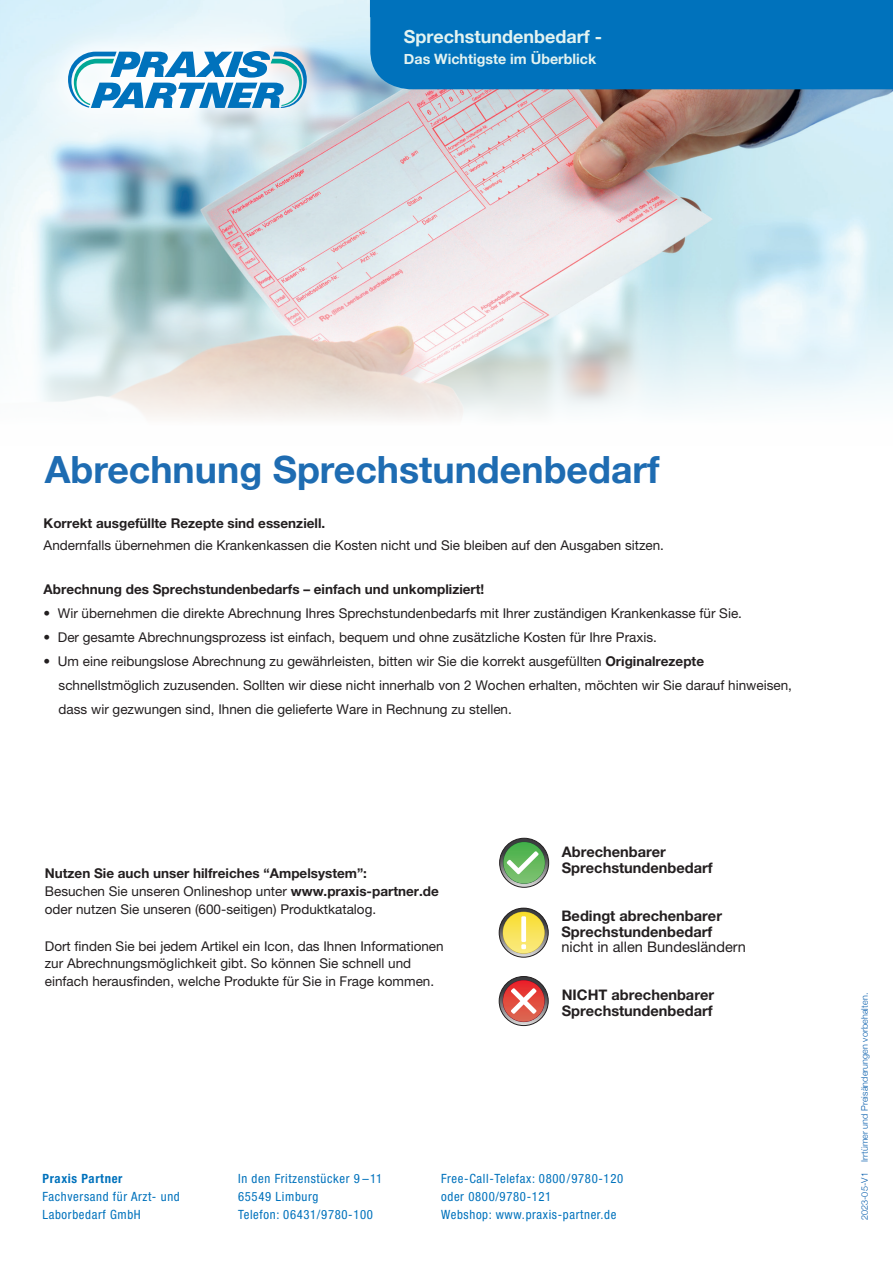
<style>
.page{position:relative;width:893px;height:1263px;background:#fff}
.page>*{position:absolute;margin:0;border:0;box-sizing:border-box;transform-origin:0 0}
.t1{font:700 37.5px "Helvetica Neue";color:#1e6cb2}
.t2{font:700 18px "Helvetica Neue";color:#e3f3f1}
.t3{font:700 14.55px/15.8px "Helvetica Neue LT Pro";color:#231f20}
.t4{font:14.55px "Helvetica Neue LT Pro";color:#231f20}
.t5{font:700 14.25px "Helvetica Neue";color:#e3f3f1}
.t6{font:13.5px/18px "Helvetica Neue LT Pro";color:#231f20}
.t7{font:700 13.5px "Helvetica Neue LT Pro";color:#231f20}
.t8{font:condensed 12.75px/18px "Helvetica Neue LT Pro";letter-spacing:.05em;color:#0072bc}
.t9{font:700 condensed 12.75px "Helvetica Neue LT Pro";letter-spacing:.05em;color:#0072bc}
.t10{font:300 9px "Helvetica Neue";letter-spacing:.01em;color:#015aaa}
.s1{font-family:"Helvetica Neue LT Pro"}
.s2{font-weight:700}
</style>
<div class="page">
<img style="left:0;top:0;width:893px;height:420px">
<svg style="left:17px;top:5px;width:338px;height:173px;background:#cde1ec"></svg>
<svg style="left:43px;top:30px;width:286px;height:123px;background:#daeef6"></svg>
<div style="left:370px;top:0;width:523px;height:89px;background:#0072bc"></div>
<svg style="left:45px;top:28px;width:285px;height:104px;fill:#ebf6fb"></svg>
<svg style="left:68px;top:51px;width:239px;height:57px"></svg>
<svg style="left:499px;top:838px;width:50px;height:49px"></svg>
<svg style="left:499px;top:908px;width:49px;height:49px"></svg>
<svg style="left:499px;top:976px;width:49px;height:50px"></svg>
<h2 class="t2" style="left:404px;top:23px;width:200px">Sprechstundenbedarf <span class="s1">-</span></h2>
<p class="t5" style="left:404px;top:48px;width:194px">Das Wichtigste im Überblick</p>
<h1 class="t1" style="left:45px;top:440px;width:616px">Abrechnung Sprechstundenbedarf</h1>
<p class="t7" style="left:44px;top:515px;width:283px">Korrekt ausgefüllte Rezepte sind essenziell.</p>
<p class="t6" style="left:44px;top:536px;width:622px">Andernfalls übernehmen die Krankenkassen die Kosten nicht und Sie bleiben auf den Ausgaben sitzen.</p>
<p class="t7" style="left:44px;top:581px;width:442px">Abrechnung des Sprechstundenbedarfs – einfach und unkompliziert!</p>
<p class="t6" style="left:44px;top:604px;width:700px">• Wir übernehmen die direkte Abrechnung Ihres Sprechstundenbedarfs mit Ihrer zuständigen Krankenkasse für Sie.</p>
<p class="t6" style="left:44px;top:628px;width:615px">• Der gesamte Abrechnungsprozess ist einfach, bequem und ohne zusätzliche Kosten für Ihre Praxis.</p>
<p class="t6" style="left:59px;top:649px;width:735px;line-height:24px;text-indent:-15px">• Um eine reibungslose Abrechnung zu gewährleisten, bitten wir Sie die korrekt ausgefüllten <span class="s2">Originalrezepte </span>schnellstmöglich zuzusenden. Sollten wir diese nicht innerhalb von 2 Wochen erhalten, möchten wir Sie darauf hinweisen, dass wir gezwungen sind, Ihnen die gelieferte Ware in Rechnung zu stellen.</p>
<p class="t6" style="left:45px;top:864px;width:396px"><span class="s2">Nutzen Sie auch unser hilfreiches “Ampelsystem”:<br></span>Besuchen Sie unseren Onlineshop unter <span class="s2">www.praxis-partner.de </span>oder nutzen Sie unseren (600-seitigen) Produktkatalog.</p>
<p class="t6" style="left:45px;top:936px;width:400px">Dort finden Sie bei jedem Artikel ein Icon, das Ihnen Informationen zur Abrechnungsmöglichkeit gibt. So können Sie schnell und einfach herausfinden, welche Produkte für Sie in Frage kommen.</p>
<p class="t3" style="left:562px;top:844px;width:152px">Abrechenbarer<br>Sprechstundenbedarf</p>
<p class="t3" style="left:561px;top:907px;width:162px">Bedingt abrechenbarer<br>Sprechstundenbedarf</p>
<p class="t4" style="left:561px;top:939px;width:186px">nicht in allen Bundesländern</p>
<p class="t3" style="left:562px;top:987px;width:154px">NICHT abrechenbarer<br>Sprechstundenbedarf</p>
<p class="t9" style="left:43px;top:1170px;width:81px">Praxis Partner</p>
<p class="t8" style="left:43px;top:1187px;width:139px">Fachversand für Arzt- und<br>Laborbedarf GmbH</p>
<p class="t8" style="left:238px;top:1169px;width:146px">In den Fritzenstücker 9 –11<br>65549 Limburg<br>Telefon: 06431/9780-100</p>
<p class="t8" style="left:441px;top:1169px;width:184px">Free-Call-Telefax: 0800/9780-120 oder 0800/9780-121<br>Webshop: www.praxis-partner.de</p>
<p class="t10" style="left:857px;top:1220px;width:229px;rotate:-90deg">2023-05-V1 Irrtümer und Preisänderungen vorbehalten.</p>
</div>
